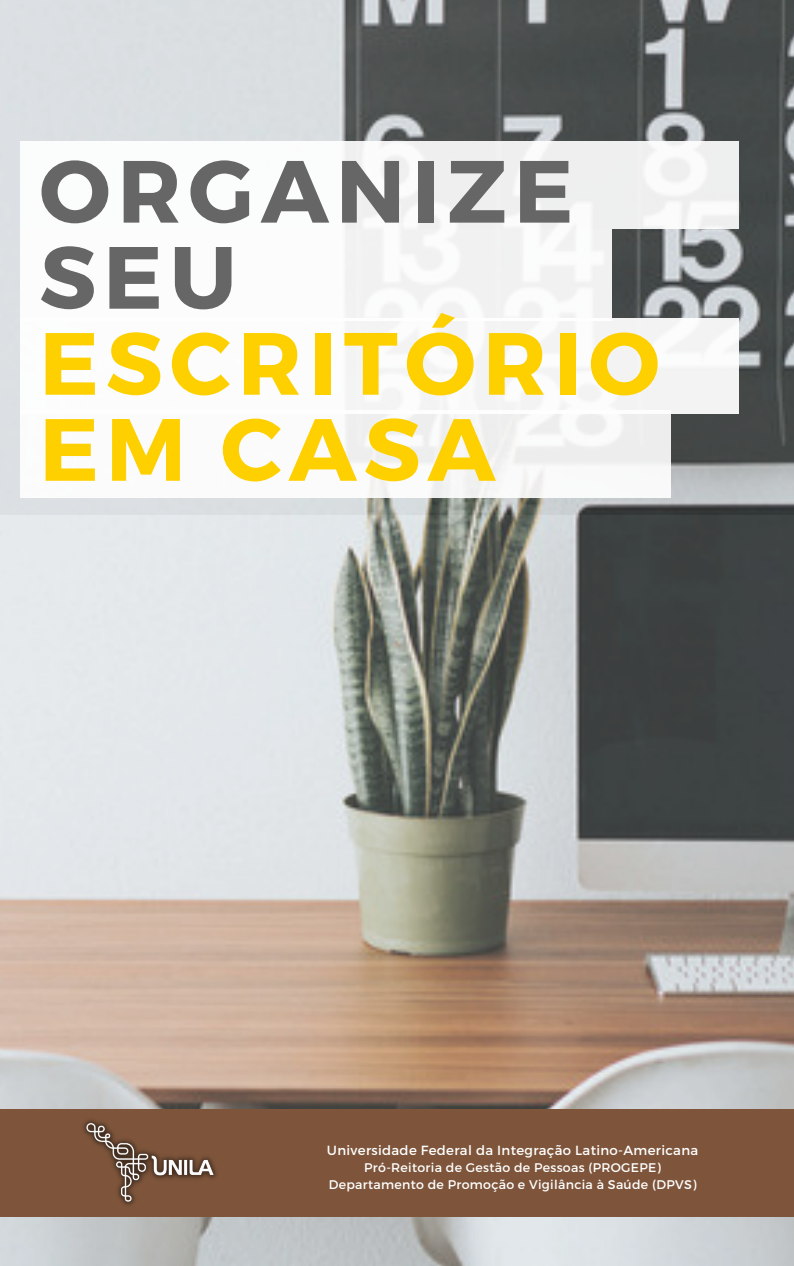
<style>
.page{position:relative;width:794px;height:1266px;background:#fff}
.page>*{position:absolute;margin:0;border:0;box-sizing:border-box;transform-origin:0 0}
.t1{font:700 88.12px/86px "Montserrat";letter-spacing:.08em;color:#ffd000}
.t2{font:700 88.12px/86px "Montserrat";letter-spacing:.08em;color:#666}
.t3{font:13.27px "Montserrat";letter-spacing:.025em;color:#fff}
.t4{font:12.52px/17.5px "Montserrat";letter-spacing:.025em;color:#fff;text-align:center}
</style>
<div class="page">
<img style="left:0;top:0;width:793px;height:1266px">
<div style="left:0;top:1108px;width:793px;height:108px;background:#7e553b"></div>
<div style="left:20px;top:410px;width:650px;height:87px;background:linear-gradient(to right,#fdfdfe,#f2f2f2)"></div>
<div style="left:20px;top:318px;width:717px;height:95px;background:#fff"></div>
<div style="left:20px;top:142px;width:717px;height:87px;background:linear-gradient(to right,#fdfefe,#f0f0f0)"></div>
<div style="left:20px;top:229px;width:591px;height:92px;background:#fff"></div>
<img style="left:83px;top:1120px;width:134px;height:85px">
<h1 class="t2" style="left:39px;top:144px;width:535px">ORGANIZE<br>SEU</h1>
<h1 class="t1" style="left:39px;top:316px;width:621px">ESCRITÓRIO<br>EM CASA</h1>
<p class="t3" style="left:327px;top:1141px;width:372px">Universidade Federal da Integração Latino-Americana</p>
<p class="t4" style="left:328px;top:1158px;width:369px">Pró-Reitoria de Gestão de Pessoas (PROGEPE)<br>Departamento de Promoção e Vigilância à Saúde (DPVS)</p>
</div>
